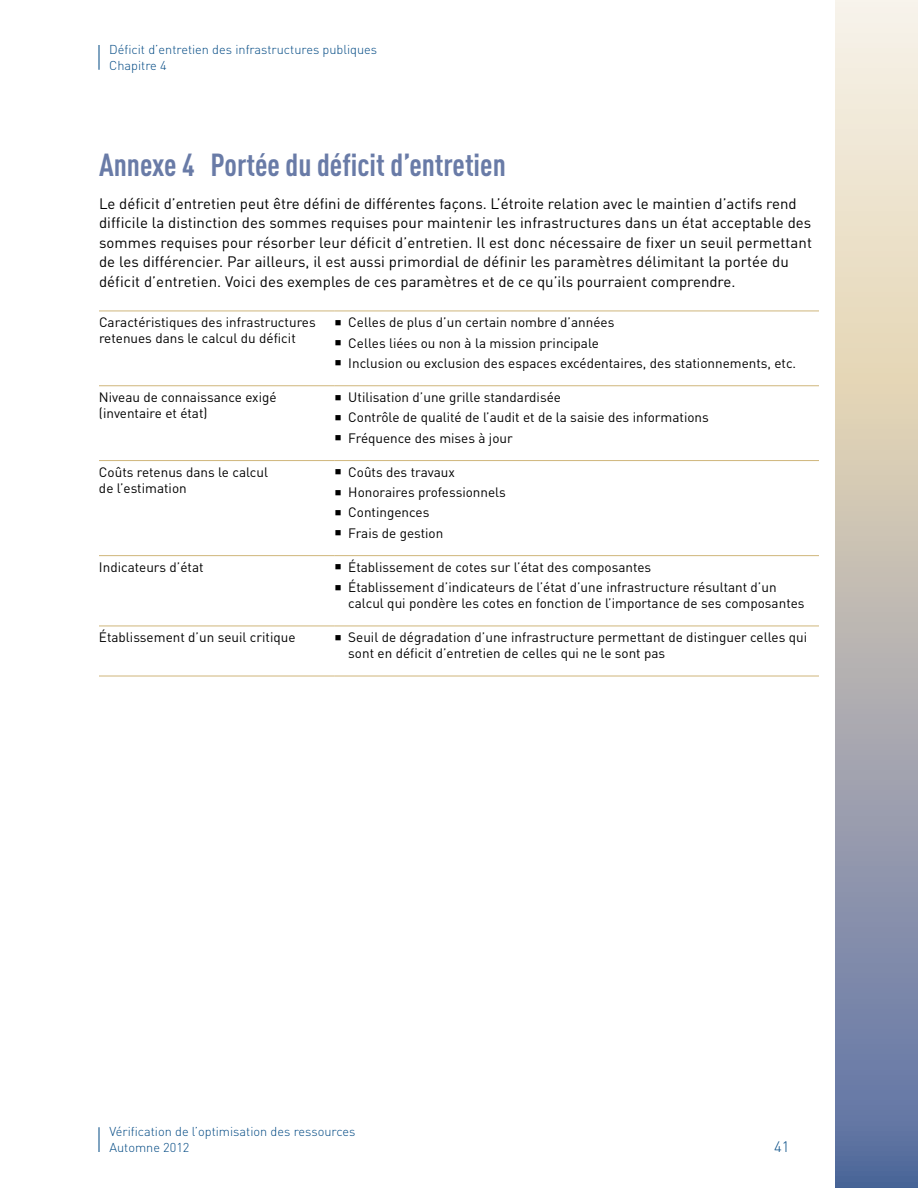
<style>
.page{position:relative;width:918px;height:1188px;background:#fff}
.page>*{position:absolute;margin:0;border:0;box-sizing:border-box;transform-origin:0 0}
.t1{font:700 condensed 31.5px "DIN Offc";color:#697ba7}
.t2{font:15px/19.5px "DIN Offc";letter-spacing:.005em;color:#000}
.t3{font:300 15px "DIN Offc";color:#004983}
.t4{font:13.5px/20.2px "DIN Offc";color:#000}
.t5{font:300 12.75px/15.8px "DIN Offc";color:#004983}
</style>
<div class="page">
<svg style="left:836px;top:0;width:82px;height:1188px;background:#b8b7b8"></svg>
<svg style="left:99px;top:1127px;width:1px;height:25px"></svg>
<svg style="left:99px;top:45px;width:1px;height:25px"></svg>
<hr style="left:99px;top:311px;width:236px;height:1px;background:#cfb67b">
<hr style="left:335px;top:311px;width:484px;height:1px;background:#cfb67b">
<hr style="left:99px;top:385px;width:236px;height:1px;background:#cfb67b">
<hr style="left:335px;top:385px;width:484px;height:1px;background:#cfb67b">
<hr style="left:99px;top:460px;width:236px;height:1px;background:#cfb67b">
<hr style="left:335px;top:460px;width:484px;height:1px;background:#cfb67b">
<hr style="left:99px;top:555px;width:236px;height:1px;background:#cfb67b">
<hr style="left:335px;top:555px;width:484px;height:1px;background:#cfb67b">
<hr style="left:99px;top:626px;width:236px;height:1px;background:#cfb67b">
<hr style="left:335px;top:626px;width:484px;height:1px;background:#cfb67b">
<hr style="left:99px;top:676px;width:236px;height:1px;background:#cfb67b">
<hr style="left:335px;top:676px;width:484px;height:1px;background:#cfb67b">
<p class="t5" style="left:109px;top:41px;width:269px">Déficit d’entretien des infrastructures publiques<br>Chapitre 4</p>
<h1 class="t1" style="left:99px;top:145px;width:408px">Annexe 4 Portée du déficit d’entretien</h1>
<p class="t2" style="left:99px;top:193px;width:715px">Le déficit d’entretien peut être défini de différentes façons. L’étroite relation avec le maintien d’actifs rend difficile la distinction des sommes requises pour maintenir les infrastructures dans un état acceptable des sommes requises pour résorber leur déficit d’entretien. Il est donc nécessaire de fixer un seuil permettant de les différencier. Par ailleurs, il est aussi primordial de définir les paramètres délimitant la portée du déficit d’entretien. Voici des exemples de ces paramètres et de ce qu’ils pourraient comprendre.</p>
<p class="t4" style="left:99px;top:314px;width:218px;line-height:15.8px">Caractéristiques des infrastructures retenues dans le calcul du déficit</p>
<p class="t4" style="left:348px;top:312px;width:450px">Celles de plus d’un certain nombre d’années<br>Celles liées ou non à la mission principale<br>Inclusion ou exclusion des espaces excédentaires, des stationnements, etc.</p>
<p class="t4" style="left:99px;top:389px;width:179px;line-height:15.8px">Niveau de connaissance exigé (inventaire et état)</p>
<p class="t4" style="left:348px;top:387px;width:362px">Utilisation d’une grille standardisée<br>Contrôle de qualité de l’audit et de la saisie des informations<br>Fréquence des mises à jour</p>
<p class="t4" style="left:99px;top:464px;width:171px;line-height:15.8px">Coûts retenus dans le calcul de l’estimation</p>
<p class="t4" style="left:348px;top:462px;width:159px">Coûts des travaux<br>Honoraires professionnels<br>Contingences<br>Frais de gestion</p>
<p class="t4" style="left:99px;top:557px;width:106px">Indicateurs d’état</p>
<p class="t4" style="left:348px;top:557px;width:430px">Établissement de cotes sur l’état des composantes<br>Établissement d’indicateurs de l’état d’une infrastructure résultant d’un</p>
<p class="t4" style="left:348px;top:593px;width:458px">calcul qui pondère les cotes en fonction de l’importance de ses composantes</p>
<p class="t4" style="left:99px;top:627px;width:198px">Établissement d’un seuil critique</p>
<p class="t4" style="left:348px;top:629px;width:460px;line-height:15.8px">Seuil de dégradation d’une infrastructure permettant de distinguer celles qui sont en déficit d’entretien de celles qui ne le sont pas</p>
<p class="t5" style="left:110px;top:1124px;width:248px">Vérification de l’optimisation des ressources<br>Automne 2012</p>
<p class="t3" style="left:774px;top:1137px;width:17px">41</p>
</div>
